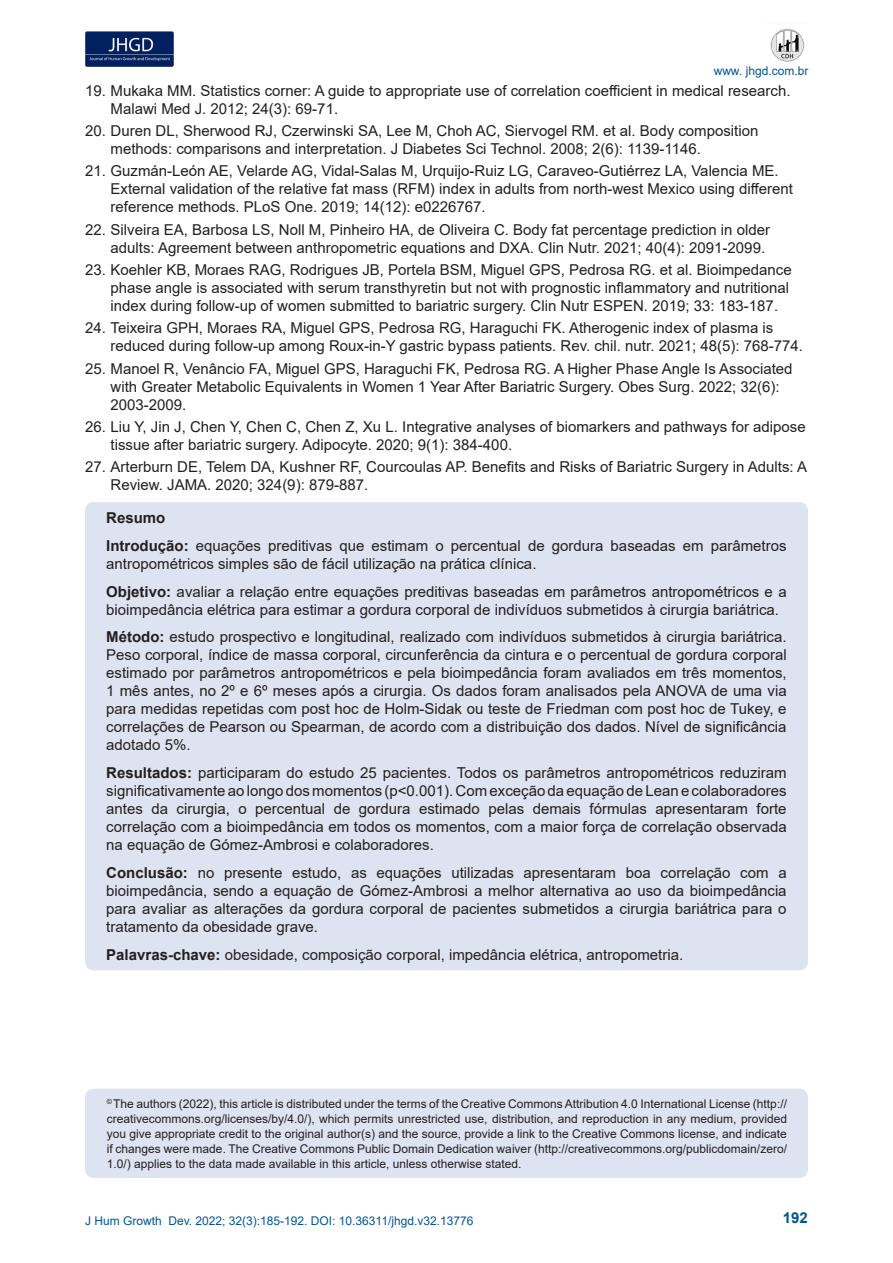
<style>
.page{position:relative;width:893px;height:1263px;background:#fff}
.page>*{position:absolute;margin:0;border:0;box-sizing:border-box;transform-origin:0 0}
.t1{font:15px/18px "Arial";color:#231f20}
.t2{font:700 15px "Arial";color:#231f20}
.t3{font:700 15px "Arial";color:#005495}
.t4{font:12px/15px "Arial";color:#231f20;text-align:justify}
.t5{font:12px "Arial";color:#005495}
.s1{font-weight:700}
</style>
<div class="page">
<img style="left:85px;top:31px;width:89px;height:35px">
<img style="left:770px;top:29px;width:35px;height:33px">
<div style="left:85px;top:1089px;width:723px;height:89px;background:#dde3f0;border-radius:9px"></div>
<div style="left:85px;top:502px;width:723px;height:468px;background:#dde3f0;border-radius:8px"></div>
<p class="t5" style="left:714px;top:62px;width:96px">www. jhgd.com.br</p>
<p class="t1" style="left:111px;top:82px;width:681px;text-indent:-26px">19. Mukaka MM. Statistics corner: A guide to appropriate use of correlation coefficient in medical research.<br>Malawi Med J. 2012; 24(3): 69-71.</p>
<p class="t1" style="left:111px;top:122px;width:649px;text-indent:-26px">20. Duren DL, Sherwood RJ, Czerwinski SA, Lee M, Choh AC, Siervogel RM. et al. Body composition methods: comparisons and interpretation. J Diabetes Sci Technol. 2008; 2(6): 1139-1146.</p>
<p class="t1" style="left:111px;top:162px;width:684px;text-indent:-26px">21. Guzmán-León AE, Velarde AG, Vidal-Salas M, Urquijo-Ruiz LG, Caraveo-Gutiérrez LA, Valencia ME.<br>External validation of the relative fat mass (RFM) index in adults from north-west Mexico using different reference methods. PLoS One. 2019; 14(12): e0226767.</p>
<p class="t1" style="left:111px;top:220px;width:661px;text-indent:-26px">22. Silveira EA, Barbosa LS, Noll M, Pinheiro HA, de Oliveira C. Body fat percentage prediction in older adults: Agreement between anthropometric equations and DXA. Clin Nutr. 2021; 40(4): 2091-2099.</p>
<p class="t1" style="left:111px;top:261px;width:683px;text-indent:-26px">23. Koehler KB, Moraes RAG, Rodrigues JB, Portela BSM, Miguel GPS, Pedrosa RG. et al. Bioimpedance phase angle is associated with serum transthyretin but not with prognostic inflammatory and nutritional index during follow-up of women submitted to bariatric surgery. Clin Nutr ESPEN. 2019; 33: 183-187.</p>
<p class="t1" style="left:111px;top:319px;width:694px;text-indent:-26px">24. Teixeira GPH, Moraes RA, Miguel GPS, Pedrosa RG, Haraguchi FK. Atherogenic index of plasma is reduced during follow-up among Roux-in-Y gastric bypass patients. Rev. chil. nutr. 2021; 48(5): 768-774.</p>
<p class="t1" style="left:111px;top:359px;width:684px;text-indent:-26px">25. Manoel R, Venâncio FA, Miguel GPS, Haraguchi FK, Pedrosa RG. A Higher Phase Angle Is Associated with Greater Metabolic Equivalents in Women 1 Year After Bariatric Surgery. Obes Surg. 2022; 32(6):<br>2003-2009.</p>
<p class="t1" style="left:111px;top:417px;width:697px;text-indent:-26px">26. Liu Y, Jin J, Chen Y, Chen C, Chen Z, Xu L. Integrative analyses of biomarkers and pathways for adipose tissue after bariatric surgery. Adipocyte. 2020; 9(1): 384-400.</p>
<p class="t1" style="left:111px;top:458px;width:698px;text-indent:-26px">27. Arterburn DE, Telem DA, Kushner RF, Courcoulas AP. Benefits and Risks of Bariatric Surgery in Adults: A<br>Review. JAMA. 2020; 324(9): 879-887.</p>
<p class="t2" style="left:106px;top:507px;width:61px">Resumo</p>
<p class="t1" style="left:106px;top:537px;width:682px"><span class="s1">Introdução:</span> equações preditivas que estimam o percentual de gordura baseadas em parâmetros antropométricos simples são de fácil utilização na prática clínica.</p>
<p class="t1" style="left:106px;top:582px;width:682px"><span class="s1">Objetivo:</span> avaliar a relação entre equações preditivas baseadas em parâmetros antropométricos e a bioimpedância elétrica para estimar a gordura corporal de indivíduos submetidos à cirurgia bariátrica.</p>
<p class="t1" style="left:106px;top:628px;width:682px;text-align:justify"><span class="s1">Método:</span> estudo prospectivo e longitudinal, realizado com indivíduos submetidos à cirurgia bariátrica.<br>Peso corporal, índice de massa corporal, circunferência da cintura e o percentual de gordura corporal estimado por parâmetros antropométricos e pela bioimpedância foram avaliados em três momentos, 1 mês antes, no 2º e 6º meses após a cirurgia. Os dados foram analisados pela ANOVA de uma via para medidas repetidas com post hoc de Holm-Sidak ou teste de Friedman com post hoc de Tukey, e correlações de Pearson ou Spearman, de acordo com a distribuição dos dados. Nível de significância adotado 5%.</p>
<p class="t1" style="left:106px;top:764px;width:682px;text-align:justify"><span class="s1">Resultados:</span> participaram do estudo 25 pacientes. Todos os parâmetros antropométricos reduziram significativamente ao longo dos momentos (p&lt;0.001). Com exceção da equação de Lean e colaboradores antes da cirurgia, o percentual de gordura estimado pelas demais fórmulas apresentaram forte correlação com a bioimpedância em todos os momentos, com a maior força de correlação observada na equação de Gómez-Ambrosi e colaboradores.</p>
<p class="t1" style="left:106px;top:863px;width:682px;text-align:justify"><span class="s1">Conclusão:</span> no presente estudo, as equações utilizadas apresentaram boa correlação com a bioimpedância, sendo a equação de Gómez-Ambrosi a melhor alternativa ao uso da bioimpedância para avaliar as alterações da gordura corporal de pacientes submetidos a cirurgia bariátrica para o tratamento da obesidade grave.</p>
<p class="t1" style="left:106px;top:945px;width:578px"><span class="s1">Palavras-chave:</span> obesidade, composição corporal, impedância elétrica, antropometria.</p>
<p class="t4" style="left:107px;top:1096px;width:682px"><sup>©</sup> The authors (2022), this article is distributed under the terms of the Creative Commons Attribution 4.0 International License (http:// creativecommons.org/licenses/by/4.0/), which permits unrestricted use, distribution, and reproduction in any medium, provided you give appropriate credit to the original author(s) and the source, provide a link to the Creative Commons license, and indicate if changes were made. The Creative Commons Public Domain Dedication waiver (http://creativecommons.org/publicdomain/zero/ 1.0/) applies to the data made available in this article, unless otherwise stated.</p>
<p class="t5" style="left:85px;top:1212px;width:390px">J Hum Growth Dev. 2022; 32(3):185-192. DOI: 10.36311/jhgd.v32.13776</p>
<p class="t3" style="left:783px;top:1207px;width:27px">192</p>
</div>
